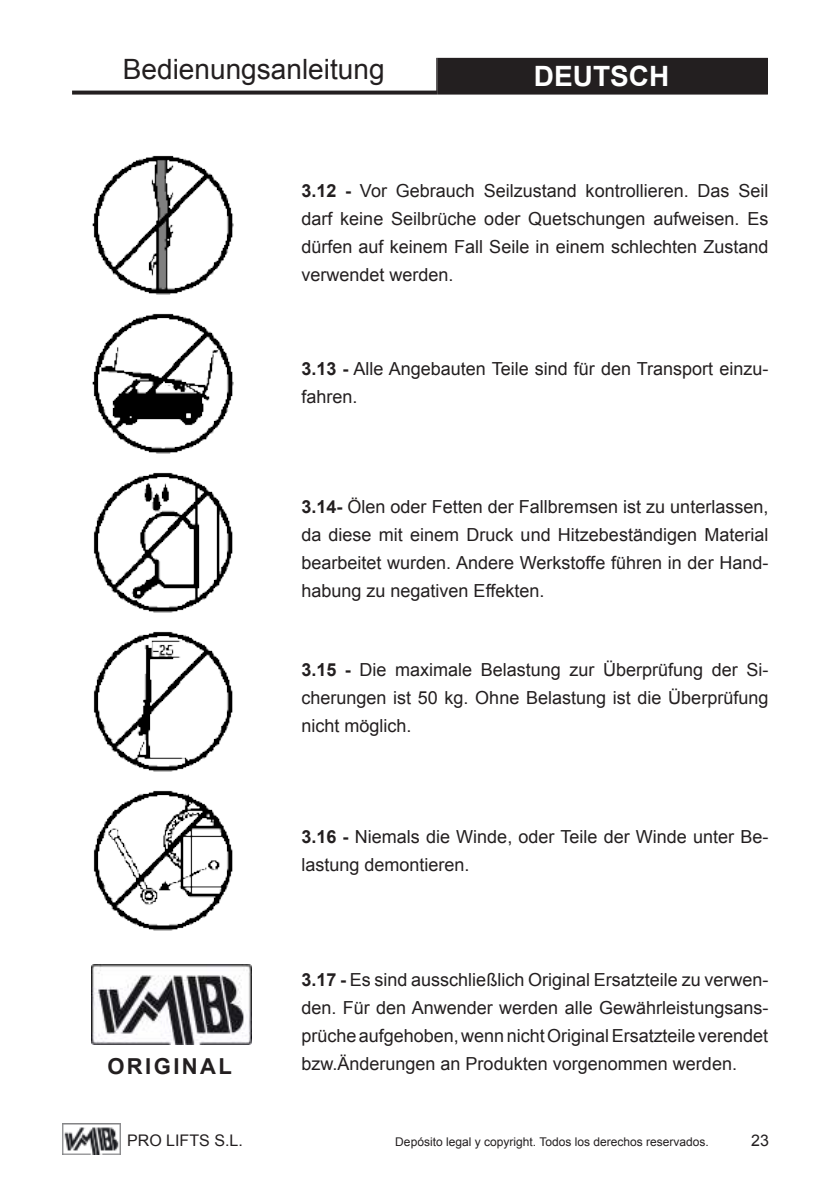
<style>
.page{position:relative;width:840px;height:1191px;background:#fff}
.page>*{position:absolute;margin:0;border:0;box-sizing:border-box;transform-origin:0 0}
.t1{font:28px "Arial";color:#231f20}
.t2{font:700 28px "Arial";color:#fff}
.t3{font:700 22px "Arial";letter-spacing:.11em;color:#231f20}
.t4{font:18px/28px "Arial";color:#231f20;text-align:justify}
.t5{font:16px "Arial";color:#231f20}
.t6{font:12px "Arial";color:#231f20}
.s1{font-weight:700}
</style>
<div class="page">
<img style="left:62px;top:1124px;width:58px;height:30px">
<svg style="left:72px;top:91px;width:365px;height:4px"></svg>
<hr style="left:436px;top:58px;width:1px;height:36px;background:#231f20">
<div style="left:437px;top:58px;width:330px;height:36px;background:#231f20"></div>
<div style="left:437px;top:58px;width:330px;height:37px;border:1px solid #231f20"></div>
<img style="left:92px;top:313px;width:141px;height:141px">
<img style="left:93px;top:472px;width:140px;height:140px">
<img style="left:93px;top:631px;width:140px;height:140px">
<img style="left:93px;top:790px;width:140px;height:140px">
<img style="left:91px;top:964px;width:160px;height:81px">
<img style="left:92px;top:155px;width:141px;height:140px">
<h1 class="t1" style="left:123px;top:51px;width:263px">Bedienungsanleitung</h1>
<h1 class="t2" style="left:533px;top:57px;width:137px">DEUTSCH</h1>
<p class="t4" style="left:301px;top:177px;width:468px"><span class="s1">3.12 -</span> Vor Gebrauch Seilzustand kontrollieren. Das Seil darf keine Seilbrüche oder Quetschungen aufweisen. Es dürfen auf keinem Fall Seile in einem schlechten Zustand verwendet werden.</p>
<p class="t4" style="left:301px;top:355px;width:468px"><span class="s1">3.13 -</span> Alle Angebauten Teile sind für den Transport einzu&shy;fahren.</p>
<p class="t4" style="left:301px;top:493px;width:468px"><span class="s1">3.14-</span> Ölen oder Fetten der Fallbremsen ist zu unterlassen, da diese mit einem Druck und Hitzebeständigen Material bearbeitet wurden. Andere Werkstoffe führen in der Hand&shy;habung zu negativen Effekten.</p>
<p class="t4" style="left:301px;top:656px;width:468px"><span class="s1">3.15 -</span> Die maximale Belastung zur Überprüfung der Si&shy;cherungen ist 50 kg. Ohne Belastung ist die Überprüfung nicht möglich.</p>
<p class="t4" style="left:301px;top:823px;width:468px"><span class="s1">3.16 -</span> Niemals die Winde, oder Teile der Winde unter Be&shy;lastung demontieren.</p>
<p class="t4" style="left:301px;top:965px;width:468px"><span class="s1">3.17 -</span> Es sind ausschließlich Original Ersatzteile zu verwen&shy;den. Für den Anwender werden alle Gewährleistungsans&shy;prüche aufgehoben, wenn nicht Original Ersatzteile verendet</p>
<p class="t3" style="left:107px;top:1051px;width:126px">ORIGINAL</p>
<p class="t4" style="left:301px;top:1049px;width:437px">bzw.Änderungen an Produkten vorgenommen werden.</p>
<p class="t5" style="left:127px;top:1129px;width:117px">PRO LIFTS S.L.</p>
<p class="t6" style="left:395px;top:1133px;width:315px">Depósito legal y copyright. Todos los derechos reservados.</p>
<p class="t5" style="left:750px;top:1129px;width:19px">23</p>
</div>
